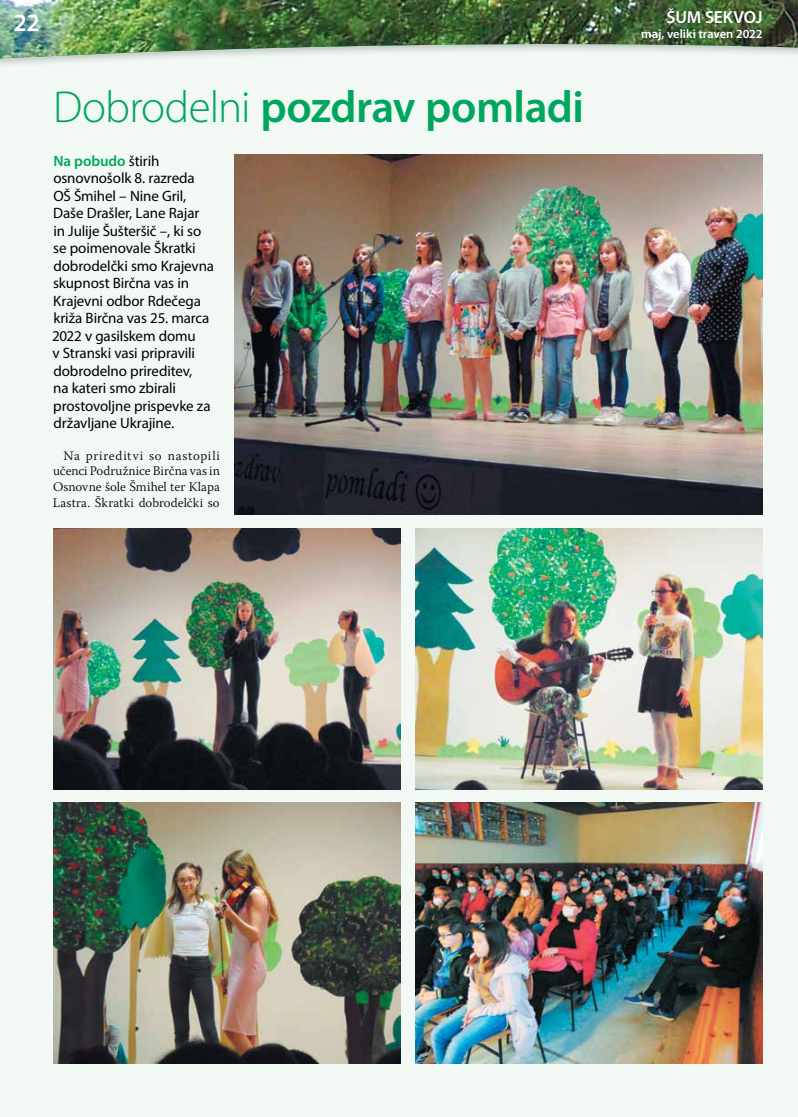
<style>
.page{position:relative;width:798px;height:1117px;background:#fff}
.page>*{position:absolute;margin:0;border:0;box-sizing:border-box;transform-origin:0 0}
.t1{font:600 45px "Myriad Pro";letter-spacing:-.015em;color:#00a65d}
.t2{font:600 25px "Myriad Pro";color:#fff}
.t3{font:600 17.5px "Myriad Pro";letter-spacing:-.01em;color:#fff}
.t4{font:15px/17.5px "Myriad Pro";letter-spacing:-.01em;color:#000}
.t5{font:300 13.12px/15.8px "Warnock Pro";color:#000;text-align:justify}
.t6{font:600 12.5px "Myriad Pro";color:#fff}
.s1{font-weight:300}
.s2{font-weight:600;color:#00a65d}
</style>
<div class="page">
<div style="left:0;top:94px;width:797px;height:1022px;background:#f2f9f4"></div>
<div style="left:0;top:76px;width:797px;height:18px;background:#f2f9f4"></div>
<img style="left:0;top:0;width:797px;height:76px">
<img style="left:53px;top:528px;width:347px;height:260px">
<img style="left:415px;top:802px;width:347px;height:261px">
<img style="left:53px;top:802px;width:347px;height:261px">
<img style="left:415px;top:528px;width:347px;height:260px">
<img style="left:234px;top:154px;width:528px;height:360px">
<h2 class="t2" style="left:13px;top:6px;width:28px">22</h2>
<p class="t3" style="left:666px;top:6px;width:97px">ŠUM SEKVOJ</p>
<p class="t6" style="left:641px;top:26px;width:123px">maj, veliki traven 2022</p>
<h1 class="t1" style="left:53px;top:79px;width:532px"><span class="s1">Dobrodelni</span> pozdrav pomladi</h1>
<p class="t4" style="left:52px;top:151px;width:164px"><span class="s2">Na pobudo</span> štirih osnovnošolk 8. razreda<br>OŠ Šmihel – Nine Gril,<br>Daše Drašler, Lane Rajar<br>in Julije Šušteršič –, ki so se poimenovale Škratki dobrodelčki smo Krajevna skupnost Birčna vas in<br>Krajevni odbor Rdečega križa Birčna vas 25. marca<br>2022 v gasilskem domu<br>v Stranski vasi pripravili dobrodelno prireditev,<br>na kateri smo zbirali prostovoljne prispevke za državljane Ukrajine.</p>
<p class="t5" style="left:53px;top:447px;width:168px;text-indent:11px">Na prireditvi so nastopili učenci Podružnice Birčna vas in Osnovne šole Šmihel ter Klapa Lastra. Škratki dobrodelčki so</p>
</div>
